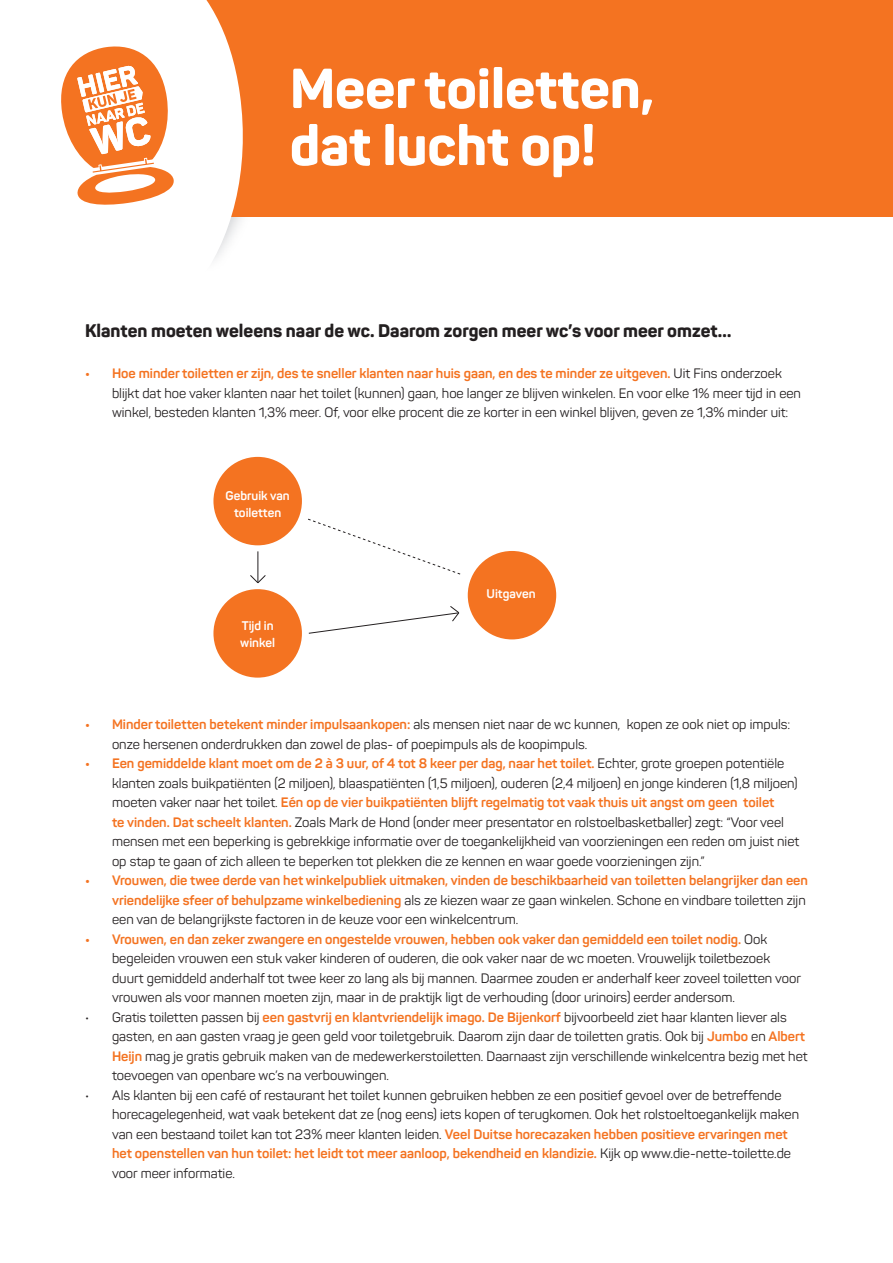
<style>
.page{position:relative;width:893px;height:1263px;background:#fff}
.page>*{position:absolute;margin:0;border:0;box-sizing:border-box;transform-origin:0 0}
.t1{font:800 55.5px/57px "Panton";color:#fff}
.t2{font:800 18px "Panton";color:#231f20}
.t3{font:13.5px/19.5px "Panton";color:#231f20}
.t4{font:700 13.5px/19.5px "Panton";color:#f47321}
.t5{font:700 12.45px/17px "Panton";color:#fff;text-align:center}
.s1{font-weight:700;color:#f47321}
.s2{font-weight:400;color:#231f20}
</style>
<div class="page">
<div style="left:0;top:0;width:893px;height:217px;background:#f47321"></div>
<div style="left:0;top:0;width:243px;height:259px;background:#fff"></div>
<svg style="left:56px;top:43px;width:119px;height:164px"></svg>
<div style="left:213px;top:457px;width:89px;height:88px;background:#f47321;border-radius:50%"></div>
<div style="left:468px;top:551px;width:88px;height:88px;background:#f47321;border-radius:50%"></div>
<div style="left:213px;top:589px;width:89px;height:89px;background:#f47321;border-radius:50%"></div>
<svg style="left:308px;top:518px;width:153px;height:57px"></svg>
<hr style="left:258px;top:551px;width:1px;height:32px;background:#231f20">
<svg style="left:250px;top:574px;width:16px;height:9px"></svg>
<svg style="left:308px;top:606px;width:152px;height:28px"></svg>
<h1 class="t1" style="left:290px;top:59px;width:366px">Meer toiletten, dat lucht op!</h1>
<h2 class="t2" style="left:85px;top:320px;width:648px">Klanten moeten weleens naar de wc. Daarom zorgen meer wc’s voor meer omzet…</h2>
<p class="t3" style="left:112px;top:364px;width:690px;text-indent:-27px"><span class="s1">• Hoe minder toiletten er zijn, des te sneller klanten naar huis gaan, en des te minder ze uitgeven.</span> Uit Fins onderzoek blijkt dat hoe vaker klanten naar het toilet (kunnen) gaan, hoe langer ze blijven winkelen. En voor elke 1% meer tijd in een winkel, besteden klanten 1,3% meer. Of, voor elke procent die ze korter in een winkel blijven, geven ze 1,3% minder uit:</p>
<p class="t5" style="left:226px;top:487px;width:66px">Gebruik van toiletten</p>
<p class="t5" style="left:240px;top:617px;width:36px;text-align:left">Tijd in winkel</p>
<p class="t5" style="left:487px;top:585px;width:50px">Uitgaven</p>
<p class="t3" style="left:112px;top:715px;width:680px;text-indent:-27px"><span class="s1">• Minder toiletten betekent minder impulsaankopen:</span> als mensen niet naar de wc kunnen, kopen ze ook niet op impuls: onze hersenen onderdrukken dan zowel de plas- of poepimpuls als de koopimpuls.</p>
<p class="t3" style="left:112px;top:754px;width:689px;text-indent:-27px"><span class="s1">• Een gemiddelde klant moet om de 2 à 3 uur, of 4 tot 8 keer per dag, naar het toilet.</span> Echter, grote groepen potentiële klanten zoals buikpatiënten (2 miljoen), blaaspatiënten (1,5 miljoen), ouderen (2,4 miljoen) en jonge kinderen (1,8 miljoen) moeten vaker naar het toilet. <span class="s1">Eén op de vier buikpatiënten blijft regelmatig tot vaak thuis uit angst om geen toilet<br>te vinden. Dat scheelt klanten.</span> Zoals Mark de Hond (onder meer presentator en rolstoelbasketballer) zegt: “Voor veel mensen met een beperking is gebrekkige informatie over de toegankelijkheid van voorzieningen een reden om juist niet op stap te gaan of zich alleen te beperken tot plekken die ze kennen en waar goede voorzieningen zijn.”</p>
<p class="t4" style="left:112px;top:871px;width:697px;text-indent:-27px">• Vrouwen, die twee derde van het winkelpubliek uitmaken, vinden de beschikbaarheid van toiletten belangrijker dan een vriendelijke sfeer of behulpzame winkelbediening <span class="s2">als ze kiezen waar ze gaan winkelen. Schone en vindbare toiletten zijn een van de belangrijkste factoren in de keuze voor een winkelcentrum.</span></p>
<p class="t3" style="left:112px;top:929px;width:690px;text-indent:-27px"><span class="s1">• Vrouwen, en dan zeker zwangere en ongestelde vrouwen, hebben ook vaker dan gemiddeld een toilet nodig.</span> Ook begeleiden vrouwen een stuk vaker kinderen of ouderen, die ook vaker naar de wc moeten. Vrouwelijk toiletbezoek duurt gemiddeld anderhalf tot twee keer zo lang als bij mannen. Daarmee zouden er anderhalf keer zoveel toiletten voor vrouwen als voor mannen moeten zijn, maar in de praktijk ligt de verhouding (door urinoirs) eerder andersom.</p>
<p class="t3" style="left:112px;top:1007px;width:697px;text-indent:-27px">• Gratis toiletten passen bij <span class="s1">een gastvrij en klantvriendelijk imago. De Bijenkorf</span> bijvoorbeeld ziet haar klanten liever als gasten, en aan gasten vraag je geen geld voor toiletgebruik. Daarom zijn daar de toiletten gratis. Ook bij <span class="s1">Jumbo</span> en <span class="s1">Albert Heijn</span> mag je gratis gebruik maken van de medewerkerstoiletten. Daarnaast zijn verschillende winkelcentra bezig met het toevoegen van openbare wc’s na verbouwingen.</p>
<p class="t3" style="left:112px;top:1085px;width:689px;text-indent:-27px">• Als klanten bij een café of restaurant het toilet kunnen gebruiken hebben ze een positief gevoel over de betreffende horecagelegenheid, wat vaak betekent dat ze (nog eens) iets kopen of terugkomen. Ook het rolstoeltoegankelijk maken van een bestaand toilet kan tot 23% meer klanten leiden. <span class="s1">Veel Duitse horecazaken hebben positieve ervaringen met het openstellen van hun toilet: het leidt tot meer aanloop, bekendheid en klandizie.</span> Kijk op www.die-nette-toilette.de voor meer informatie.</p>
</div>
